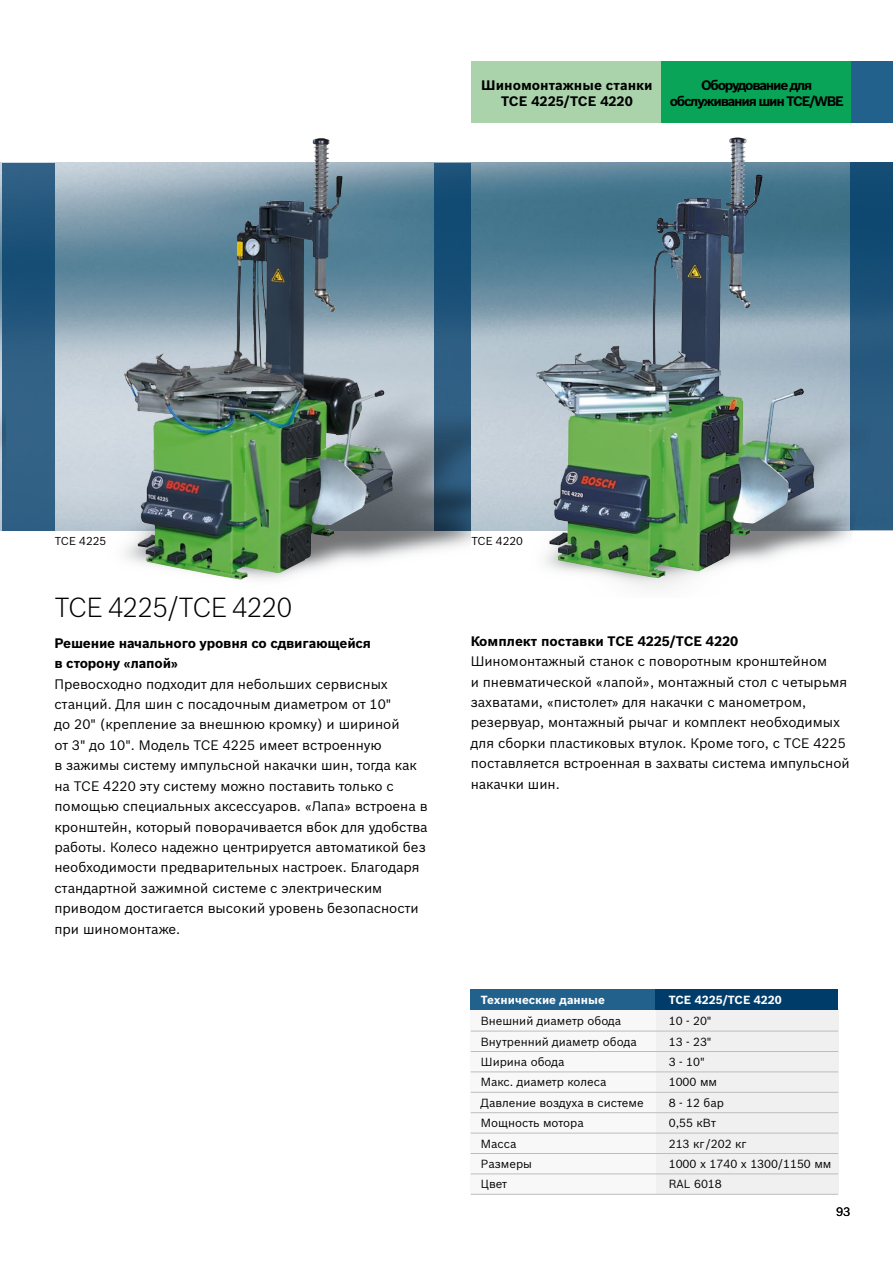
<style>
.page{position:relative;width:893px;height:1263px;background:#fff}
.page>*{position:absolute;margin:0;border:0;box-sizing:border-box;transform-origin:0 0}
.Subheadline_Light_NE{font:300 27px "Bosch Sans";letter-spacing:-.015em;color:#000}
.Copy_2_4___4_8_M_reg{font:13.5px/20.4px "Bosch Sans";color:#000}
.Subheadline_Light_NE-2{font:700 13.5px/20.4px "Bosch Sans";letter-spacing:-.015em;color:#000}
.Head{font:700 13.5px/16.5px "Bosch Sans";letter-spacing:-.09em;color:#000;text-align:center}
.Head-2{font:700 13.5px "Bosch Sans";color:#000}
.Subline_2_4___4_8_AG{font:700 13.5px "Bosch Sans";letter-spacing:-.005em;color:#000}
.t1{font:12px "Bosch Sans";color:#000}
.Tabelle_Master{font:11.55px "Bosch Sans";color:#000}
.Tabelle_Master_Head{font:700 11.55px "Bosch Sans";color:#fff}
.Copy_7_5pt___4mm{font:11.25px "Bosch Sans";color:#000}
</style>
<div class="page">
<div style="left:471px;top:62px;width:191px;height:61px;background:#aad3ac"></div>
<div style="left:836px;top:62px;width:57px;height:61px;background:#23618d"></div>
<div style="left:661px;top:62px;width:190px;height:61px;background:#0aa459"></div>
<img style="left:0;top:163px;width:850px;height:367px">
<svg style="left:2px;top:163px;width:52px;height:367px;background:#295b81"></svg>
<div style="left:850px;top:162px;width:43px;height:368px;background:linear-gradient(to bottom,#0e4870,#356387)"></div>
<svg style="left:434px;top:163px;width:37px;height:221px;background:#1c5279"></svg>
<img style="left:108px;top:384px;width:363px;height:196px">
<img style="left:0;top:401px;width:5px;height:130px">
<img style="left:529px;top:418px;width:343px;height:170px">
<img style="left:602px;top:138px;width:129px;height:225px">
<img style="left:124px;top:138px;width:194px;height:277px">
<div style="left:471px;top:1006px;width:367px;height:188px;background:#f8f8f8"></div>
<div style="left:471px;top:989px;width:367px;height:21px;background:#23618d"></div>
<div style="left:656px;top:1010px;width:182px;height:184px;background:#f0f0f1"></div>
<div style="left:655px;top:989px;width:183px;height:21px;background:#003c6a"></div>
<hr style="left:471px;top:1031px;width:367px;height:1px;background:#bbbdbe">
<hr style="left:471px;top:1051px;width:367px;height:1px;background:#bbbdbe">
<hr style="left:471px;top:1071px;width:367px;height:1px;background:#bbbdbe">
<hr style="left:471px;top:1092px;width:367px;height:1px;background:#bbbdbe">
<hr style="left:471px;top:1112px;width:367px;height:1px;background:#bbbdbe">
<hr style="left:471px;top:1133px;width:367px;height:1px;background:#bbbdbe">
<hr style="left:471px;top:1153px;width:367px;height:1px;background:#bbbdbe">
<hr style="left:471px;top:1173px;width:367px;height:1px;background:#bbbdbe">
<hr style="left:471px;top:1194px;width:367px;height:1px;background:#bbbdbe">
<p class="Head-2" style="left:481px;top:77px;width:173px">Шиномонтажные станки</p>
<p class="Head-2" style="left:501px;top:93px;width:133px">TCE 4225/TCE 4220</p>
<p class="Head" style="left:670px;top:77px;width:176px">Оборудование для обслуживания шин TCE/WBE</p>
<p class="Copy_7_5pt___4mm" style="left:55px;top:534px;width:53px">TCE 4225</p>
<p class="Copy_7_5pt___4mm" style="left:471px;top:534px;width:53px">TCE 4220</p>
<p class="Subheadline_Light_NE" style="left:54px;top:590px;width:239px">TCE 4225/TCE 4220</p>
<p class="Subheadline_Light_NE-2" style="left:54px;top:633px;width:318px">Решение начального уровня со сдвигающейся в сторону «лапой»</p>
<p class="Copy_2_4___4_8_M_reg" style="left:54px;top:673px;width:375px">Превосходно подходит для небольших сервисных станций. Для шин с посадочным диаметром от 10"<br>до 20" (крепление за внешнюю кромку) и шириной<br>от 3" до 10". Модель ТСЕ 4225 имеет встроенную<br>в зажимы систему импульсной накачки шин, тогда как на ТСЕ 4220 эту систему можно поставить только с помощью специальных аксессуаров. «Лапа» встроена в кронштейн, который поворачивается вбок для удобства работы. Колесо надежно центрируется автоматикой без необходимости предварительных настроек. Благодаря стандартной зажимной системе с электрическим приводом достигается высокий уровень безопасности при шиномонтаже.</p>
<p class="Subline_2_4___4_8_AG" style="left:471px;top:632px;width:269px">Комплект поставки TCE 4225/TCE 4220</p>
<p class="Copy_2_4___4_8_M_reg" style="left:471px;top:651px;width:381px">Шиномонтажный станок с поворотным кронштейном<br>и пневматической «лапой», монтажный стол с четырьмя захватами, «пистолет» для накачки с манометром, резервуар, монтажный рычаг и комплект необходимых для сборки пластиковых втулок. Кроме того, с TCЕ 4225 поставляется встроенная в захваты система импульсной накачки шин.</p>
<p class="Tabelle_Master_Head" style="left:481px;top:992px;width:125px">Технические данные</p>
<p class="Tabelle_Master_Head" style="left:669px;top:992px;width:115px">TCE 4225/TCE 4220</p>
<p class="Tabelle_Master" style="left:481px;top:1014px;width:142px">Внешний диаметр обода</p>
<p class="Tabelle_Master" style="left:669px;top:1014px;width:44px">10 - 20"</p>
<p class="Tabelle_Master" style="left:481px;top:1034px;width:157px">Внутренний диаметр обода</p>
<p class="Tabelle_Master" style="left:669px;top:1034px;width:44px">13 - 23"</p>
<p class="Tabelle_Master" style="left:481px;top:1054px;width:85px">Ширина обода</p>
<p class="Tabelle_Master" style="left:669px;top:1054px;width:37px">3 - 10"</p>
<p class="Tabelle_Master" style="left:481px;top:1075px;width:127px">Макс. диаметр колеса</p>
<p class="Tabelle_Master" style="left:669px;top:1075px;width:50px">1000 мм</p>
<p class="Tabelle_Master" style="left:481px;top:1095px;width:164px">Давление воздуха в системе</p>
<p class="Tabelle_Master" style="left:669px;top:1095px;width:57px">8 - 12 бар</p>
<p class="Tabelle_Master" style="left:481px;top:1116px;width:104px">Мощность мотора</p>
<p class="Tabelle_Master" style="left:669px;top:1116px;width:49px">0,55 кВт</p>
<p class="Tabelle_Master" style="left:481px;top:1136px;width:37px">Масса</p>
<p class="Tabelle_Master" style="left:669px;top:1136px;width:79px">213 кг /202 кг</p>
<p class="Tabelle_Master" style="left:481px;top:1156px;width:53px">Размеры</p>
<p class="Tabelle_Master" style="left:669px;top:1156px;width:164px">1000 x 1740 x 1300/1150 мм</p>
<p class="Tabelle_Master" style="left:481px;top:1177px;width:28px">Цвет</p>
<p class="Tabelle_Master" style="left:669px;top:1177px;width:55px">RAL 6018</p>
<p class="t1" style="left:836px;top:1204px;width:16px">93</p>
</div>
